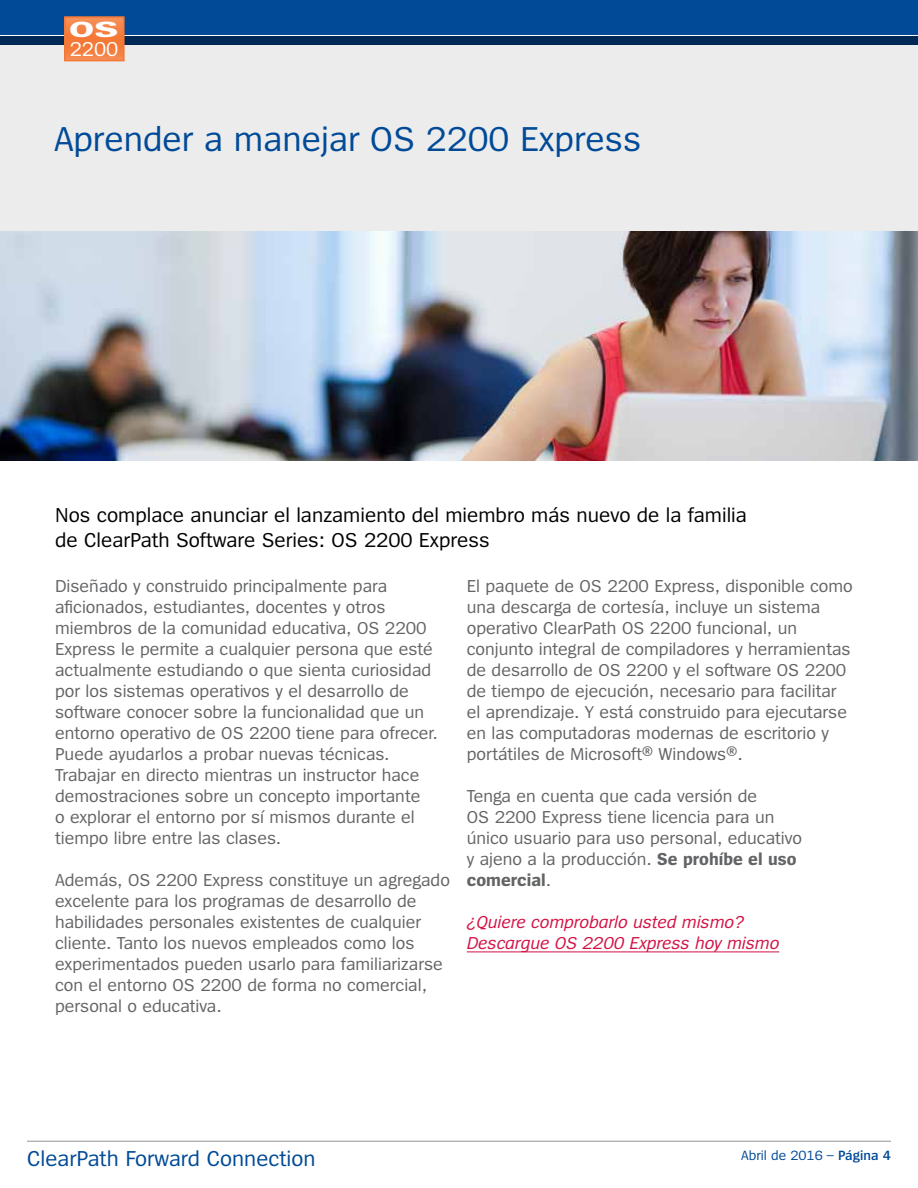
<style>
.page{position:relative;width:918px;height:1188px;background:#fff}
.page>*{position:absolute;margin:0;border:0;box-sizing:border-box;transform-origin:0 0}
.t1{font:36px "Spiegel";color:#004a97}
.t2{font:700 22.8px "Spiegel";color:#fff;scale:1.8 1}
.t3{font:22.5px "Spiegel";color:#004a97}
.t4{font:21px/25.2px "Spiegel";color:#000}
.t5{font:21px "Spiegel";color:#fff}
.t6{font:18px/21px "Spiegel";color:#636466}
.t7{font:italic 18px/21px "Spiegel";color:#d31245}
.t8{font:13.95px "Spiegel";color:#004a97}
.s1{font-weight:700}
.s2{font-weight:600}
</style>
<div class="page">
<div style="left:0;top:42px;width:917px;height:190px;background:#ececed"></div>
<div style="left:0;top:0;width:918px;height:35px;background:#004a97"></div>
<div style="left:0;top:36px;width:918px;height:9px;background:#002856"></div>
<hr style="left:27px;top:1141px;width:864px;height:1px;background:#939598">
<hr style="left:0;top:231px;width:918px;height:1px;background:#002856">
<hr style="left:467px;top:952px;width:312px;height:1px;background:#d31245">
<img style="left:0;top:232px;width:918px;height:229px">
<svg style="left:67px;top:19px;width:55px;height:39px;background:#f47f41"></svg>
<div style="left:64px;top:16px;width:61px;height:45px;border:2px solid #f47735"></div>
<p class="t2" style="left:69px;top:18px;width:29px">OS</p>
<p class="t5" style="left:70px;top:38px;width:50px">2200</p>
<h1 class="t1" style="left:54px;top:121px;width:589px">Aprender a manejar OS 2200 Express</h1>
<p class="t4" style="left:55px;top:503px;width:693px">Nos complace anunciar el lanzamiento del miembro más nuevo de la familia de ClearPath Software Series: OS 2200 Express</p>
<p class="t6" style="left:55px;top:576px;width:384px">Diseñado y construido principalmente para aficionados, estudiantes, docentes y otros miembros de la comunidad educativa, OS 2200<br>Express le permite a cualquier persona que esté actualmente estudiando o que sienta curiosidad por los sistemas operativos y el desarrollo de software conocer sobre la funcionalidad que un entorno operativo de OS 2200 tiene para ofrecer.<br>Puede ayudarlos a probar nuevas técnicas.<br>Trabajar en directo mientras un instructor hace demostraciones sobre un concepto importante<br>o explorar el entorno por sí mismos durante el tiempo libre entre las clases.</p>
<p class="t6" style="left:55px;top:870px;width:396px">Además, OS 2200 Express constituye un agregado excelente para los programas de desarrollo de habilidades personales existentes de cualquier cliente. Tanto los nuevos empleados como los experimentados pueden usarlo para familiarizarse con el entorno OS 2200 de forma no comercial, personal o educativa.</p>
<p class="t6" style="left:467px;top:576px;width:387px">El paquete de OS 2200 Express, disponible como una descarga de cortesía, incluye un sistema operativo ClearPath OS 2200 funcional, un conjunto integral de compiladores y herramientas de desarrollo de OS 2200 y el software OS 2200 de tiempo de ejecución, necesario para facilitar el aprendizaje. Y está construido para ejecutarse en las computadoras modernas de escritorio y portátiles de Microsoft® Windows®.</p>
<p class="t6" style="left:467px;top:786px;width:337px">Tenga en cuenta que cada versión de<br>OS 2200 Express tiene licencia para un único usuario para uso personal, educativo y ajeno a la producción. <span class="s1">Se prohíbe el uso comercial</span>.</p>
<p class="t7" style="left:467px;top:912px;width:314px">¿Quiere comprobarlo usted mismo?<br>Descargue OS 2200 Express hoy mismo</p>
<p class="t3" style="left:27px;top:1148px;width:290px">ClearPath Forward Connection</p>
<p class="t8" style="left:741px;top:1148px;width:151px">Abril de 2016 – <span class="s2">Página 4</span></p>
</div>
